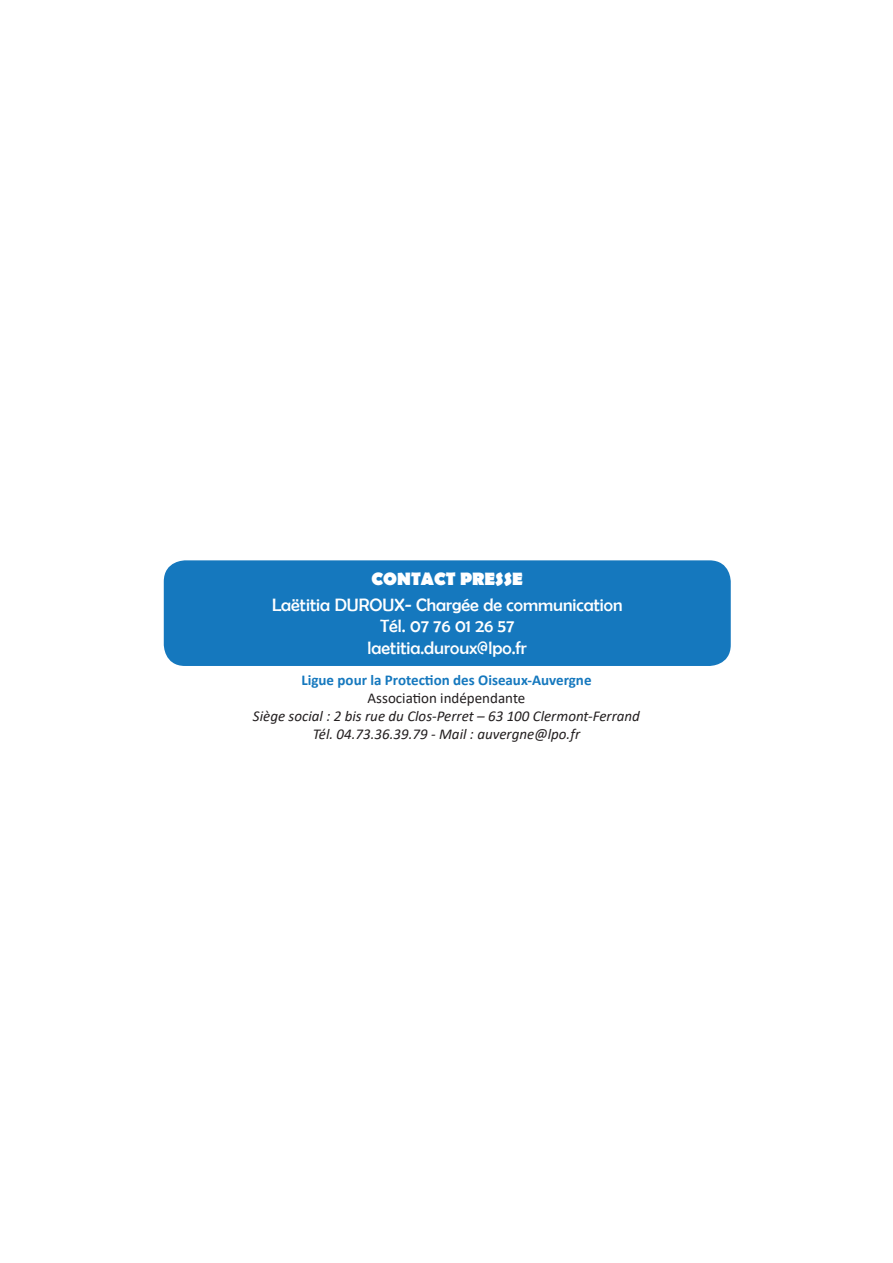
<style>
.page{position:relative;width:893px;height:1263px;background:#fff}
.page>*{position:absolute;margin:0;border:0;box-sizing:border-box;transform-origin:0 0}
.t1{font:18px/21.6px "Berlin Sans FB";color:#fff;text-align:center}
.t2{font:700 18px "Berlin Sans FB";color:#fff}
.t3{font:italic 15px/18px "Calibri";color:#231f20;text-align:center}
.t4{font:700 15px "Calibri";color:#1578be}
.t5{font:15px "Calibri";color:#231f20}
</style>
<div class="page">
<div style="left:164px;top:560px;width:567px;height:106px;background:#1578be;border-radius:21px"></div>
<p class="t2" style="left:372px;top:569px;width:153px">CONTACT PRESSE</p>
<p class="t1" style="left:272px;top:594px;width:352px">Laëtitia DUROUX- Chargée de communication<br>Tél. 07 76 01 26 57<br>laetitia.duroux@lpo.fr</p>
<p class="t4" style="left:301px;top:670px;width:292px">Ligue pour la Protection des Oiseaux-Auvergne</p>
<p class="t5" style="left:368px;top:688px;width:159px">Association indépendante</p>
<p class="t3" style="left:253px;top:707px;width:388px">Siège social : 2 bis rue du Clos-Perret – 63 100 Clermont-Ferrand<br>Tél. 04.73.36.39.79 - Mail : auvergne@lpo.fr</p>
</div>
